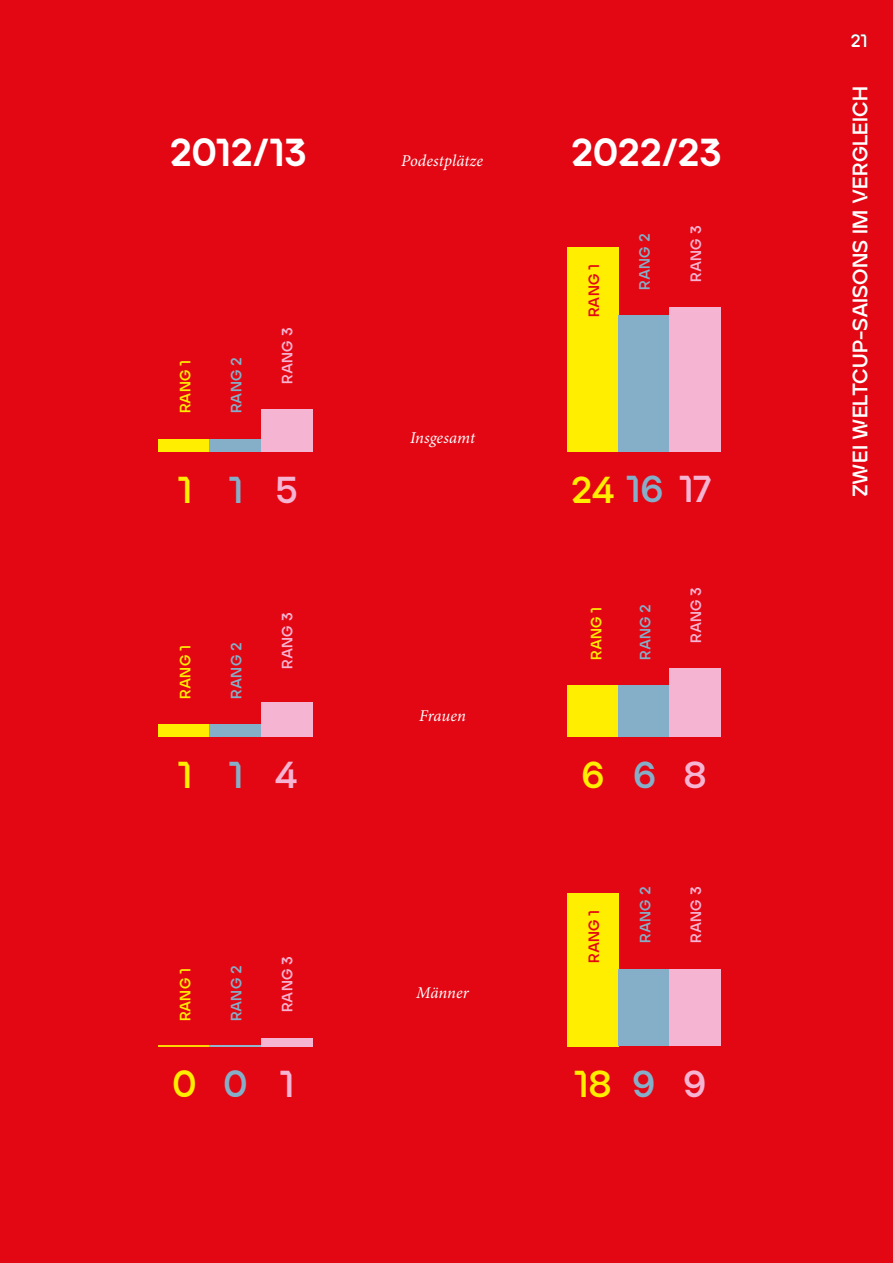
<style>
.page{position:relative;width:893px;height:1263px;background:#e30613}
.page>*{position:absolute;margin:0;border:0;box-sizing:border-box;transform-origin:0 0}
.t1{font:39px "Ardela Edge Variable X02";letter-spacing:-.01em;color:#fff}
.t2{font:37.5px "Ardela Edge Variable X02";letter-spacing:.735em;color:#fe0}
.t3{font:21px "Ardela Edge Variable X02";letter-spacing:.005em;color:#fff}
.t4{font:18px "Ardela Edge Variable X02";color:#fff}
.t5{font:italic 16.5px "Minion Pro";color:#fff}
.t6{font:15px "Ardela Edge Variable X02";letter-spacing:.01em;color:#85afc9}
.t7{font:15px "Ardela Edge Variable X02";letter-spacing:.01em;color:#f5b5d2}
.t8{font:15px "Ardela Edge Variable X02";letter-spacing:.01em;color:#fe0}
.t9{font:15px "Ardela Edge Variable X02";letter-spacing:.01em;color:#e30613}
.s1{color:#85afc9}
.s2{color:#f5b5d2}
</style>
<div class="page">
<div style="left:159px;top:439px;width:51px;height:13px;background:#fe0"></div>
<div style="left:210px;top:439px;width:51px;height:13px;background:#85afc9"></div>
<div style="left:261px;top:409px;width:51px;height:43px;background:#f5b5d2"></div>
<div style="left:159px;top:724px;width:51px;height:13px;background:#fe0"></div>
<div style="left:210px;top:724px;width:51px;height:13px;background:#85afc9"></div>
<div style="left:261px;top:703px;width:51px;height:34px;background:#f5b5d2"></div>
<div style="left:567px;top:247px;width:51px;height:204px;background:#fe0"></div>
<div style="left:618px;top:315px;width:51px;height:136px;background:#85afc9"></div>
<div style="left:669px;top:307px;width:51px;height:144px;background:#f5b5d2"></div>
<div style="left:567px;top:893px;width:51px;height:153px;background:#fe0"></div>
<div style="left:618px;top:969px;width:51px;height:77px;background:#85afc9"></div>
<div style="left:669px;top:969px;width:51px;height:77px;background:#f5b5d2"></div>
<div style="left:567px;top:685px;width:51px;height:52px;background:#fe0"></div>
<div style="left:618px;top:685px;width:51px;height:52px;background:#85afc9"></div>
<div style="left:669px;top:668px;width:51px;height:69px;background:#f5b5d2"></div>
<div style="left:261px;top:1038px;width:51px;height:8px;background:#f5b5d2"></div>
<hr style="left:159px;top:1045px;width:51px;height:1px;background:#fe0">
<hr style="left:210px;top:1045px;width:51px;height:1px;background:#93b6ce">
<h1 class="t1" style="left:169px;top:125px;width:139px">2012/13</h1>
<h1 class="t1" style="left:571px;top:125px;width:152px">2022/23</h1>
<p class="t5" style="left:401px;top:149px;width:83px">Podestplätze</p>
<p class="t8" style="left:175px;top:413px;width:55px;rotate:-90deg">Rang 1</p>
<p class="t6" style="left:226px;top:413px;width:58px;rotate:-90deg">Rang 2</p>
<p class="t7" style="left:277px;top:384px;width:58px;rotate:-90deg">Rang 3</p>
<h2 class="t2" style="left:177px;top:464px;width:122px">1<span class="s1">1</span><span class="s2">5</span></h2>
<p class="t8" style="left:175px;top:698px;width:55px;rotate:-90deg">Rang 1</p>
<p class="t6" style="left:226px;top:698px;width:58px;rotate:-90deg">Rang 2</p>
<p class="t7" style="left:277px;top:669px;width:58px;rotate:-90deg">Rang 3</p>
<h2 class="t2" style="left:177px;top:749px;width:123px">1<span class="s1">1</span><span class="s2">4</span></h2>
<p class="t8" style="left:175px;top:1021px;width:55px;rotate:-90deg">Rang 1</p>
<p class="t6" style="left:226px;top:1021px;width:58px;rotate:-90deg">Rang 2</p>
<p class="t7" style="left:277px;top:1012px;width:58px;rotate:-90deg">Rang 3</p>
<h2 class="t2" style="left:172px;top:1058px;width:123px">0<span class="s1">0</span><span class="s2">1</span></h2>
<p class="t5" style="left:410px;top:427px;width:67px">Insgesamt</p>
<p class="t5" style="left:419px;top:704px;width:48px">Frauen</p>
<p class="t5" style="left:416px;top:982px;width:54px">Männer</p>
<p class="t9" style="left:583px;top:317px;width:55px;rotate:-90deg">Rang 1</p>
<p class="t6" style="left:634px;top:290px;width:58px;rotate:-90deg">Rang 2</p>
<p class="t7" style="left:686px;top:282px;width:58px;rotate:-90deg">Rang 3</p>
<h2 class="t2" style="left:571px;top:464px;width:142px">24 <span class="s1">16</span> <span class="s2">17</span></h2>
<p class="t8" style="left:586px;top:660px;width:55px;rotate:-90deg">Rang 1</p>
<p class="t6" style="left:635px;top:660px;width:58px;rotate:-90deg">Rang 2</p>
<p class="t7" style="left:686px;top:643px;width:58px;rotate:-90deg">Rang 3</p>
<h2 class="t2" style="left:582px;top:749px;width:127px">6<span class="s1">6</span><span class="s2">8</span></h2>
<p class="t9" style="left:583px;top:963px;width:55px;rotate:-90deg">Rang 1</p>
<p class="t6" style="left:635px;top:943px;width:58px;rotate:-90deg">Rang 2</p>
<p class="t7" style="left:686px;top:943px;width:58px;rotate:-90deg">Rang 3</p>
<h2 class="t2" style="left:574px;top:1058px;width:134px">18<span class="s1">9</span> <span class="s2">9</span></h2>
<p class="t4" style="left:850px;top:28px;width:18px">21</p>
<p class="t3" style="left:846px;top:497px;width:412px;rotate:-90deg">ZWEI Weltcup-Saisons im Vergleich</p>
</div>
